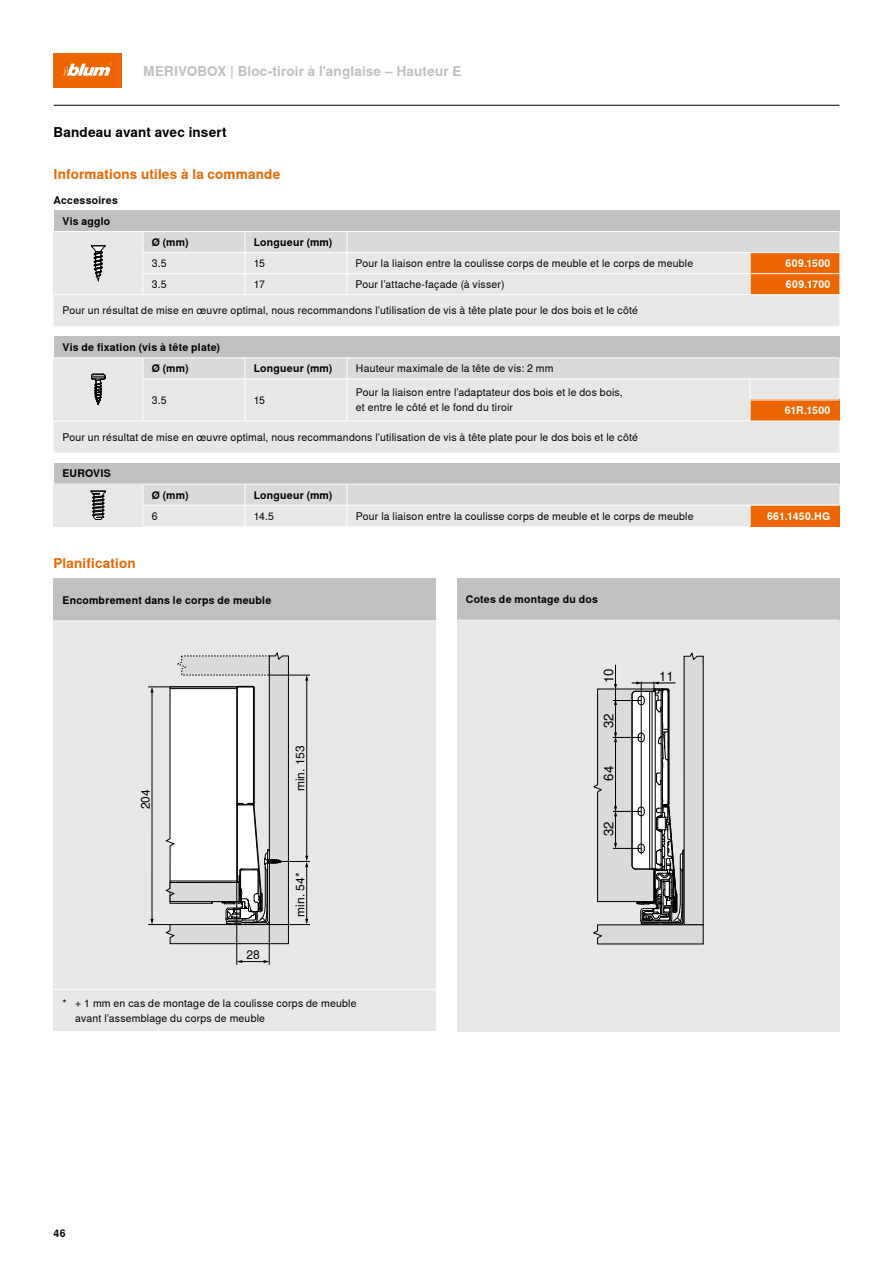
<style>
.page{position:relative;width:893px;height:1263px;background:#fff}
.page>*{position:absolute;margin:0;border:0;box-sizing:border-box;transform-origin:0 0}
.t1{font:700 13.5px "Nimbus Sans Global";letter-spacing:.01em;color:#ec6602}
.t2{font:700 13.5px "Nimbus Sans Global";letter-spacing:.01em;color:#c0c0c1}
.t3{font:700 13.5px "Nimbus Sans Global";letter-spacing:.015em;color:#000}
.t4{font:13.2px "Nimbus Sans Global";color:#000}
.t5{font:12px "Nimbus Sans Global";color:#000}
.t6{font:10.5px/15px "Nimbus Sans Global";letter-spacing:.02em;color:#000}
.t7{font:700 10.5px "Nimbus Sans Global";letter-spacing:.02em;color:#000}
.t8{font:700 10.5px "Nimbus Sans Global";letter-spacing:.035em;color:#fff}
</style>
<div class="page">
<div style="left:54px;top:54px;width:68px;height:34px;background:#ec6602"></div>
<svg style="left:63px;top:63px;width:49px;height:13px"></svg>
<div style="left:457px;top:620px;width:382px;height:411px;background:#e7e7e7"></div>
<svg style="left:593px;top:652px;width:111px;height:292px"></svg>
<div style="left:54px;top:232px;width:89px;height:63px;background:#e7e7e7"></div>
<svg style="left:91px;top:245px;width:14px;height:8px"></svg>
<div style="left:54px;top:358px;width:89px;height:63px;background:#e7e7e7"></div>
<svg style="left:91px;top:374px;width:14px;height:5px"></svg>
<div style="left:54px;top:484px;width:89px;height:42px;background:#e7e7e7"></div>
<svg style="left:91px;top:491px;width:15px;height:29px"></svg>
<div style="left:54px;top:620px;width:382px;height:411px;background:#e7e7e7"></div>
<hr style="left:269px;top:923px;width:1px;height:41px;background:#000">
<svg style="left:237px;top:960px;width:32px;height:3px"></svg>
<svg style="left:148px;top:652px;width:162px;height:292px"></svg>
<hr style="left:236px;top:882px;width:1px;height:82px;background:#000">
<div style="left:54px;top:210px;width:785px;height:22px;background:#c0c0c1"></div>
<div style="left:54px;top:253px;width:785px;height:73px;background:#e7e7e7"></div>
<hr style="left:54px;top:231px;width:89px;height:1px;background:#fff">
<hr style="left:143px;top:231px;width:102px;height:1px;background:#fff">
<hr style="left:245px;top:231px;width:102px;height:1px;background:#fff">
<hr style="left:347px;top:231px;width:403px;height:1px;background:#fff">
<hr style="left:750px;top:231px;width:89px;height:1px;background:#fff">
<svg style="left:142px;top:232px;width:697px;height:62px;background:#e4d9d1"></svg>
<hr style="left:54px;top:294px;width:89px;height:1px;background:#fff">
<hr style="left:143px;top:294px;width:102px;height:1px;background:#fff">
<hr style="left:245px;top:294px;width:102px;height:1px;background:#fff">
<hr style="left:347px;top:294px;width:403px;height:1px;background:#fff">
<hr style="left:750px;top:294px;width:89px;height:1px;background:#fff">
<div style="left:54px;top:463px;width:785px;height:21px;background:#c0c0c1"></div>
<hr style="left:54px;top:484px;width:89px;height:1px;background:#fff">
<svg style="left:142px;top:484px;width:697px;height:42px;background:#e2d9d3"></svg>
<hr style="left:750px;top:484px;width:89px;height:1px;background:#fff">
<div style="left:54px;top:337px;width:785px;height:21px;background:#c0c0c1"></div>
<div style="left:54px;top:379px;width:785px;height:73px;background:#e7e7e7"></div>
<hr style="left:54px;top:357px;width:89px;height:1px;background:#fff">
<hr style="left:245px;top:357px;width:102px;height:1px;background:#fff">
<hr style="left:347px;top:357px;width:403px;height:1px;background:#fff">
<hr style="left:750px;top:357px;width:89px;height:1px;background:#fff">
<hr style="left:143px;top:357px;width:102px;height:1px;background:#fff">
<svg style="left:142px;top:358px;width:697px;height:63px;background:#e3deda"></svg>
<hr style="left:54px;top:421px;width:89px;height:1px;background:#fff">
<hr style="left:143px;top:421px;width:102px;height:1px;background:#fff">
<hr style="left:245px;top:421px;width:102px;height:1px;background:#fff">
<hr style="left:347px;top:421px;width:403px;height:1px;background:#fff">
<hr style="left:750px;top:421px;width:89px;height:1px;background:#fff">
<div style="left:54px;top:579px;width:382px;height:42px;background:#c0c0c1"></div>
<div style="left:457px;top:578px;width:382px;height:42px;background:#c0c0c1"></div>
<hr style="left:54px;top:105px;width:785px;height:1px;background:#000">
<hr style="left:54px;top:621px;width:382px;height:1px;background:#fff">
<hr style="left:457px;top:620px;width:382px;height:1px;background:#fff">
<hr style="left:54px;top:989px;width:382px;height:1px;background:#fff">
<p class="t2" style="left:143px;top:63px;width:320px">MERIVOBOX | Bloc-tiroir à l'anglaise – Hauteur E</p>
<p class="t3" style="left:54px;top:124px;width:175px">Bandeau avant avec insert</p>
<p class="t1" style="left:54px;top:166px;width:228px">Informations utiles à la commande</p>
<p class="t7" style="left:54px;top:194px;width:66px">Accessoires</p>
<p class="t7" style="left:63px;top:215px;width:49px">Vis agglo</p>
<p class="t7" style="left:152px;top:236px;width:38px">Ø (mm)</p>
<p class="t7" style="left:254px;top:236px;width:80px">Longueur (mm)</p>
<p class="t6" style="left:356px;top:253px;width:339px;line-height:21px">Pour la liaison entre la coulisse corps de meuble et le corps de meuble<br>Pour l’attache-façade (à visser)</p>
<p class="t6" style="left:152px;top:256px;width:16px">3.5</p>
<p class="t6" style="left:254px;top:256px;width:13px">15</p>
<p class="t8" style="left:786px;top:257px;width:46px">609.1500</p>
<p class="t6" style="left:152px;top:277px;width:16px">3.5</p>
<p class="t6" style="left:254px;top:277px;width:13px">17</p>
<p class="t8" style="left:786px;top:278px;width:46px">609.1700</p>
<p class="t6" style="left:63px;top:303px;width:577px">Pour un résultat de mise en œuvre optimal, nous recommandons l’utilisation de vis à tête plate pour le dos bois et le côté</p>
<p class="t7" style="left:63px;top:341px;width:159px">Vis de fixation (vis à tête plate)</p>
<p class="t7" style="left:152px;top:362px;width:38px">Ø (mm)</p>
<p class="t7" style="left:254px;top:362px;width:80px">Longueur (mm)</p>
<p class="t6" style="left:152px;top:393px;width:16px">3.5</p>
<p class="t6" style="left:254px;top:393px;width:13px">15</p>
<p class="t6" style="left:356px;top:361px;width:199px">Hauteur maximale de la tête de vis: 2 mm</p>
<p class="t6" style="left:356px;top:385px;width:268px">Pour la liaison entre l’adaptateur dos bois et le dos bois, et entre le côté et le fond du tiroir</p>
<p class="t6" style="left:63px;top:429px;width:577px">Pour un résultat de mise en œuvre optimal, nous recommandons l’utilisation de vis à tête plate pour le dos bois et le côté</p>
<p class="t7" style="left:63px;top:468px;width:50px">EUROVIS</p>
<p class="t7" style="left:152px;top:489px;width:38px">Ø (mm)</p>
<p class="t7" style="left:254px;top:489px;width:80px">Longueur (mm)</p>
<p class="t8" style="left:785px;top:404px;width:47px">61R.1500</p>
<p class="t6" style="left:356px;top:508px;width:339px">Pour la liaison entre la coulisse corps de meuble et le corps de meuble</p>
<p class="t6" style="left:152px;top:509px;width:7px">6</p>
<p class="t6" style="left:254px;top:509px;width:22px">14.5</p>
<p class="t8" style="left:767px;top:510px;width:65px">661.1450.HG</p>
<p class="t1" style="left:54px;top:556px;width:84px">Planification</p>
<p class="t7" style="left:63px;top:594px;width:210px">Encombrement dans le corps de meuble</p>
<p class="t7" style="left:466px;top:593px;width:133px">Cotes de montage du dos</p>
<p class="t5" style="left:139px;top:809px;width:22px;rotate:-90deg">204</p>
<p class="t5" style="left:246px;top:948px;width:15px">28</p>
<p class="t5" style="left:293px;top:791px;width:48px;rotate:-90deg">min. 153</p>
<p class="t5" style="left:293px;top:917px;width:46px;rotate:-90deg">min. 54*</p>
<p class="t6" style="left:75px;top:995px;width:283px;text-indent:-13px">* + 1 mm en cas de montage de la coulisse corps de meuble avant l’assemblage du corps de meuble</p>
<p class="t7" style="left:54px;top:1227px;width:13px">46</p>
<p class="t4" style="left:601px;top:683px;width:16px;rotate:-90deg">10</p>
<p class="t4" style="left:659px;top:668px;width:16px">11</p>
<p class="t4" style="left:601px;top:728px;width:16px;rotate:-90deg">32</p>
<p class="t4" style="left:601px;top:781px;width:16px;rotate:-90deg">64</p>
<p class="t4" style="left:601px;top:836px;width:16px;rotate:-90deg">32</p>
</div>
